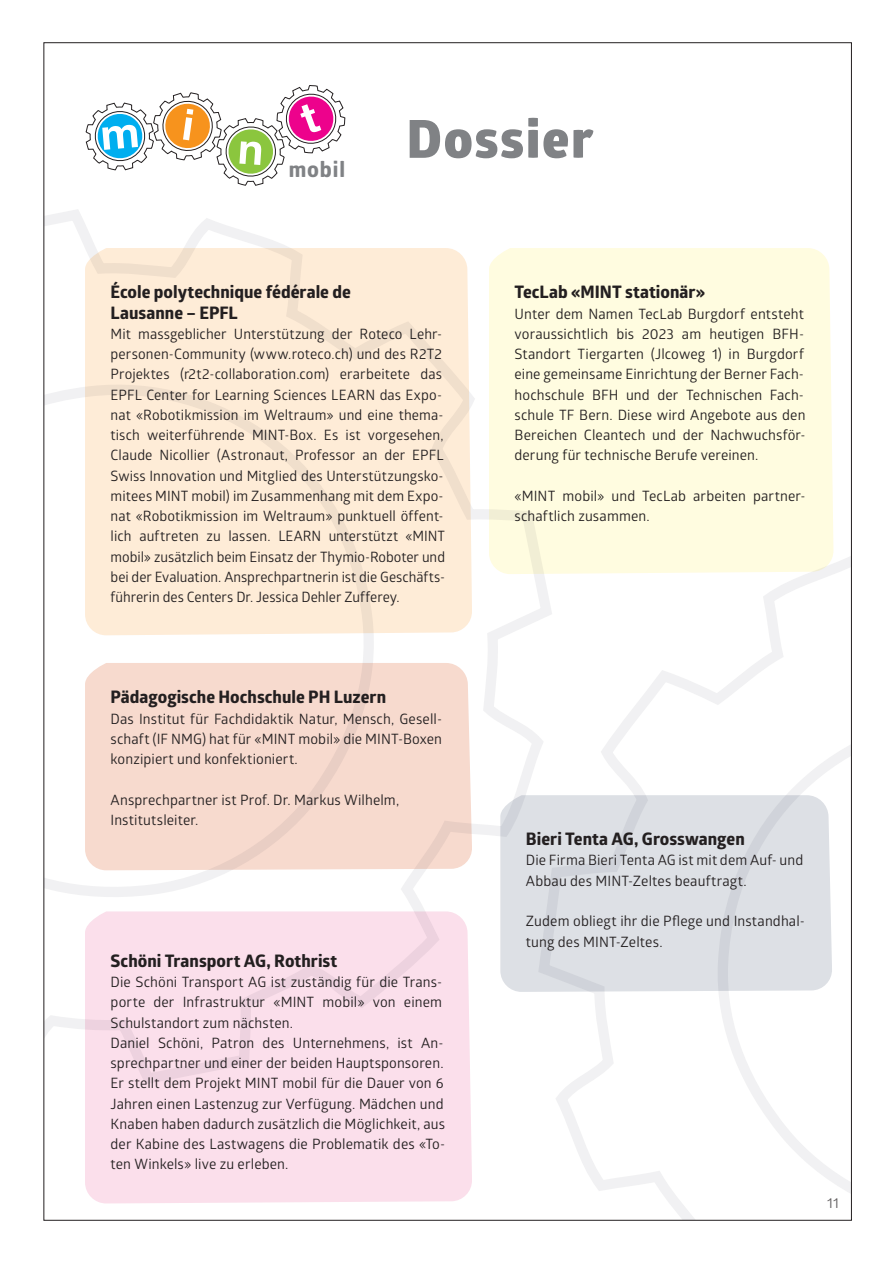
<style>
.page{position:relative;width:893px;height:1263px;background:#fff}
.page>*{position:absolute;margin:0;border:0;box-sizing:border-box;transform-origin:0 0}
.t1{font:800 52.5px "Glober";letter-spacing:.035em;color:#808285}
.t2{font:700 21.45px "Globerx";letter-spacing:.04em;color:#808285}
.t3{font:700 17.25px/20.2px "Globerx";color:#231f20}
.t4{font:14.25px/20.2px "Glober";letter-spacing:.01em;color:#231f20}
</style>
<div class="page">
<svg style="left:86px;top:85px;width:260px;height:101px"></svg>
<svg style="left:85px;top:248px;width:387px;height:387px;background:#fdebd6"></svg>
<div style="left:85px;top:663px;width:387px;height:207px;background:#f7dace"></div>
<svg style="left:500px;top:795px;width:332px;height:197px;background:#dcdfe4"></svg>
<div style="left:85px;top:911px;width:387px;height:292px;background:#fbdfeb"></div>
<div style="left:489px;top:248px;width:345px;height:326px;background:#fffce0"></div>
<h2 class="t2" style="left:289px;top:153px;width:58px">mobil</h2>
<h1 class="t1" style="left:407px;top:100px;width:188px">Dossier</h1>
<p class="t3" style="left:111px;top:282px;width:242px">École polytechnique fédérale de<br>Lausanne – EPFL</p>
<p class="t4" style="left:111px;top:323px;width:336px">Mit massgeblicher Unterstützung der Roteco Lehr&shy;personen-Community (www.roteco.ch) und des R2T2<br>Projektes (r2t2-collaboration.com) erarbeitete das EPFL Center for Learning Sciences LEARN das Expo&shy;nat «Robotikmission im Weltraum» und eine thema&shy;tisch weiterführende MINT-Box. Es ist vorgesehen, Claude Nicollier (Astronaut, Professor an der EPFL Swiss Innovation und Mitglied des Unterstützungsko&shy;mitees MINT mobil) im Zusammenhang mit dem Expo&shy;nat «Robotikmission im Weltraum» punktuell öffent&shy;lich auftreten zu lassen. LEARN unterstützt «MINT mobil» zusätzlich beim Einsatz der Thymio-Roboter und bei der Evaluation. Ansprechpartnerin ist die Geschäfts&shy;führerin des Centers Dr. Jessica Dehler Zufferey.</p>
<p class="t3" style="left:111px;top:687px;width:277px">Pädagogische Hochschule PH Luzern</p>
<p class="t4" style="left:111px;top:708px;width:333px;text-align:justify">Das Institut für Fachdidaktik Natur, Mensch, Gesell&shy;schaft (IF NMG) hat für «MINT mobil» die MINT-Boxen konzipiert und konfektioniert.</p>
<p class="t4" style="left:111px;top:789px;width:290px">Ansprechpartner ist Prof. Dr. Markus Wilhelm,<br>Institutsleiter.</p>
<p class="t3" style="left:111px;top:950px;width:228px">Schöni Transport AG, Rothrist</p>
<p class="t4" style="left:111px;top:971px;width:336px">Die Schöni Transport AG ist zuständig für die Trans&shy;porte der Infrastruktur «MINT mobil» von einem Schulstandort zum nächsten.<br>Daniel Schöni, Patron des Unternehmens, ist An&shy;sprechpartner und einer der beiden Hauptsponsoren.<br>Er stellt dem Projekt MINT mobil für die Dauer von 6<br>Jahren einen Lastenzug zur Verfügung. Mädchen und Knaben haben dadurch zusätzlich die Möglichkeit, aus der Kabine des Lastwagens die Problematik des «To&shy;ten Winkels» live zu erleben.</p>
<p class="t3" style="left:514px;top:282px;width:192px">TecLab «MINT stationär»</p>
<p class="t4" style="left:514px;top:303px;width:292px;text-align:justify">Unter dem Namen TecLab Burgdorf entsteht voraussichtlich bis 2023 am heutigen BFH-Standort Tiergarten (Jlcoweg 1) in Burgdorf eine gemeinsame Einrichtung der Berner Fach&shy;hochschule BFH und der Technischen Fach&shy;schule TF Bern. Diese wird Angebote aus den Bereichen Cleantech und der Nachwuchsför&shy;derung für technische Berufe vereinen.</p>
<p class="t4" style="left:514px;top:485px;width:292px">«MINT mobil» und TecLab arbeiten partner&shy;schaftlich zusammen.</p>
<p class="t3" style="left:526px;top:829px;width:220px">Bieri Tenta AG, Grosswangen</p>
<p class="t4" style="left:526px;top:850px;width:279px">Die Firma Bieri Tenta AG ist mit dem Auf- und<br>Abbau des MINT-Zeltes beauftragt.</p>
<p class="t4" style="left:526px;top:910px;width:281px">Zudem obliegt ihr die Pflege und Instandhal&shy;tung des MINT-Zeltes.</p>
<p class="t4" style="left:827px;top:1192px;width:13px">11</p>
</div>
